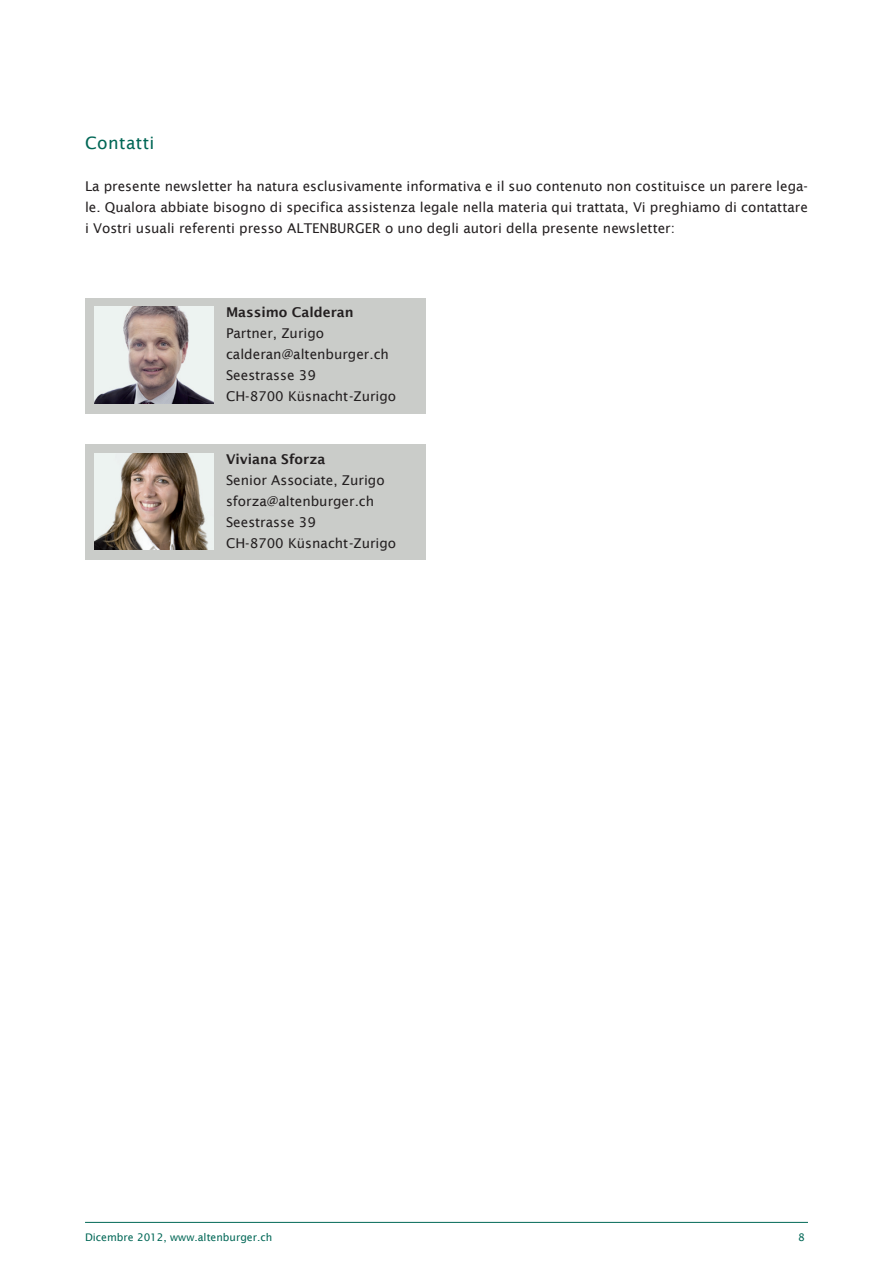
<style>
.page{position:relative;width:893px;height:1263px;background:#fff}
.page>*{position:absolute;margin:0;border:0;box-sizing:border-box;transform-origin:0 0}
.t1{font:17.1px "Lucida Sans";letter-spacing:.025em;color:#006756}
.t2{font:13.5px/21px "Lucida Sans";color:#231f20}
.t3{font:600 13.5px "Lucida Sans";color:#231f20}
.t4{font:10.5px "Lucida Sans";color:#006756}
</style>
<div class="page">
<hr style="left:85px;top:1222px;width:723px;height:1px;background:#006756">
<div style="left:85px;top:298px;width:340px;height:115px;background:#caccc9"></div>
<div style="left:85px;top:445px;width:340px;height:115px;background:#caccc9"></div>
<img style="left:94px;top:453px;width:119px;height:97px">
<img style="left:94px;top:307px;width:119px;height:96px">
<p class="t1" style="left:85px;top:133px;width:71px">Contatti</p>
<p class="t2" style="left:85px;top:175px;width:724px;text-align:justify">La presente newsletter ha natura esclusivamente informativa e il suo contenuto non costituisce un parere lega&shy;le. Qualora abbiate bisogno di specifica assistenza legale nella materia qui trattata, Vi preghiamo di contattare i Vostri usuali referenti presso ALTENBURGER o uno degli autori della presente newsletter:</p>
<p class="t3" style="left:226px;top:304px;width:129px">Massimo Calderan</p>
<p class="t2" style="left:226px;top:322px;width:172px">Partner, Zurigo calderan@altenburger.ch<br>Seestrasse 39<br>CH-8700 Küsnacht-Zurigo</p>
<p class="t3" style="left:226px;top:451px;width:101px">Viviana Sforza</p>
<p class="t2" style="left:226px;top:469px;width:172px">Senior Associate, Zurigo sforza@altenburger.ch<br>Seestrasse 39<br>CH-8700 Küsnacht-Zurigo</p>
<p class="t4" style="left:85px;top:1231px;width:189px">Dicembre 2012, www.altenburger.ch</p>
<p class="t4" style="left:798px;top:1231px;width:8px">8</p>
</div>
